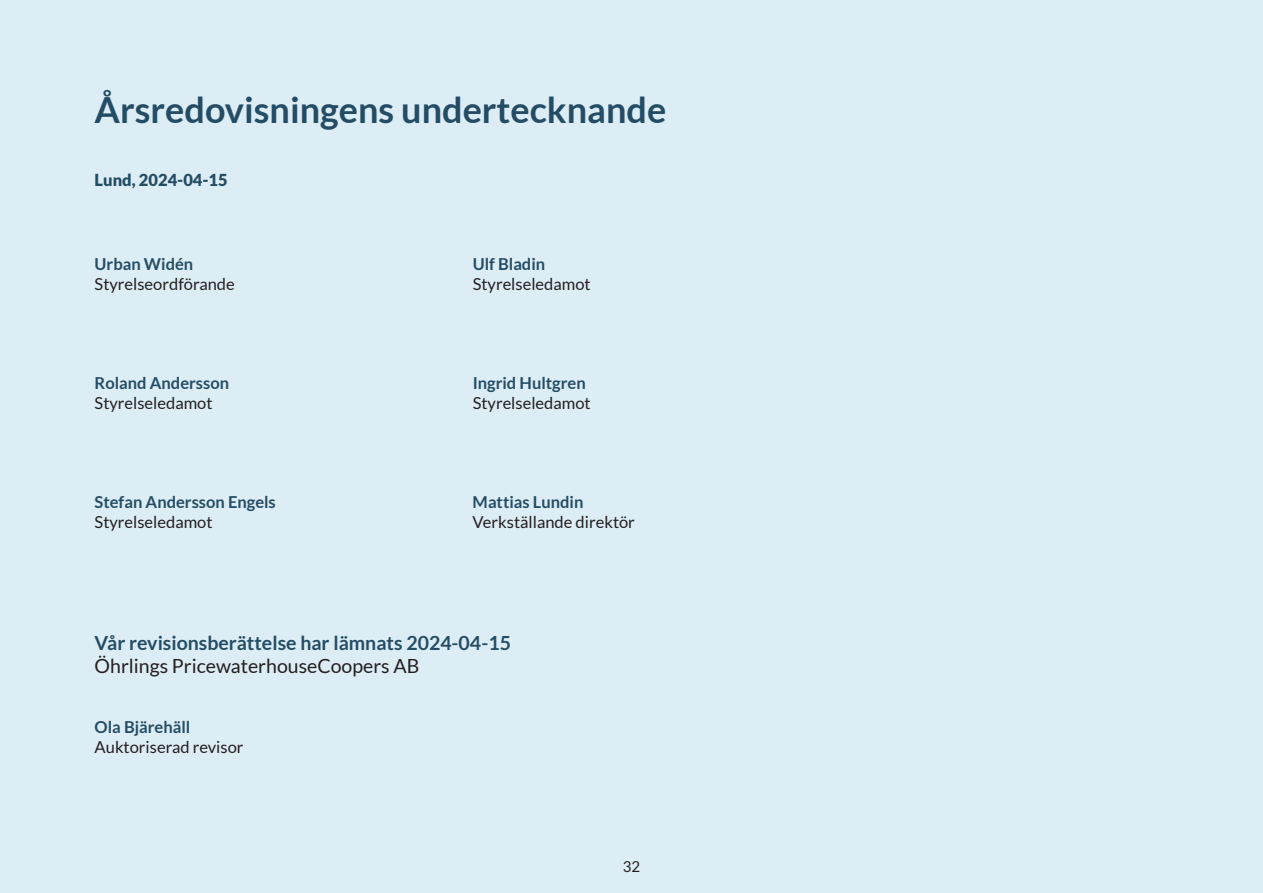
<style>
.page{position:relative;width:1263px;height:893px;background:#ddedf6}
.page>*{position:absolute;margin:0;border:0;box-sizing:border-box;transform-origin:0 0}
.t1{font:700 36px "Lato";color:#244d65}
.t2{font:700 19.5px "Lato";color:#244d65}
.t3{font:19.5px "Lato";color:#231f20}
.t4{font:16.5px "Lato";color:#231f20}
.t5{font:700 16.5px "Lato";color:#244d65}
.t6{font:900 16.5px "Lato";color:#244d65}
.t7{font:15px "Lato";color:#231f20}
</style>
<div class="page">
<h1 class="t1" style="left:95px;top:89px;width:573px">Årsredovisningens undertecknande</h1>
<p class="t6" style="left:95px;top:170px;width:135px">Lund, 2024-04-15</p>
<p class="t5" style="left:95px;top:255px;width:100px">Urban Widén</p>
<p class="t5" style="left:473px;top:255px;width:74px">Ulf Bladin</p>
<p class="t4" style="left:95px;top:275px;width:142px">Styrelseordförande</p>
<p class="t4" style="left:473px;top:275px;width:120px">Styrelseledamot</p>
<p class="t5" style="left:95px;top:373px;width:136px">Roland Andersson</p>
<p class="t5" style="left:473px;top:373px;width:115px">Ingrid Hultgren</p>
<p class="t4" style="left:95px;top:394px;width:120px">Styrelseledamot</p>
<p class="t4" style="left:473px;top:394px;width:120px">Styrelseledamot</p>
<p class="t5" style="left:95px;top:492px;width:183px">Stefan Andersson Engels</p>
<p class="t5" style="left:473px;top:492px;width:112px">Mattias Lundin</p>
<p class="t4" style="left:95px;top:512px;width:120px">Styrelseledamot</p>
<p class="t4" style="left:473px;top:512px;width:164px">Verkställande direktör</p>
<p class="t2" style="left:95px;top:632px;width:418px">Vår revisionsberättelse har lämnats 2024-04-15</p>
<p class="t3" style="left:95px;top:655px;width:326px">Öhrlings PricewaterhouseCoopers AB</p>
<p class="t5" style="left:95px;top:717px;width:97px">Ola Bjärehäll</p>
<p class="t4" style="left:95px;top:737px;width:150px">Auktoriserad revisor</p>
<p class="t7" style="left:623px;top:858px;width:19px">32</p>
</div>
